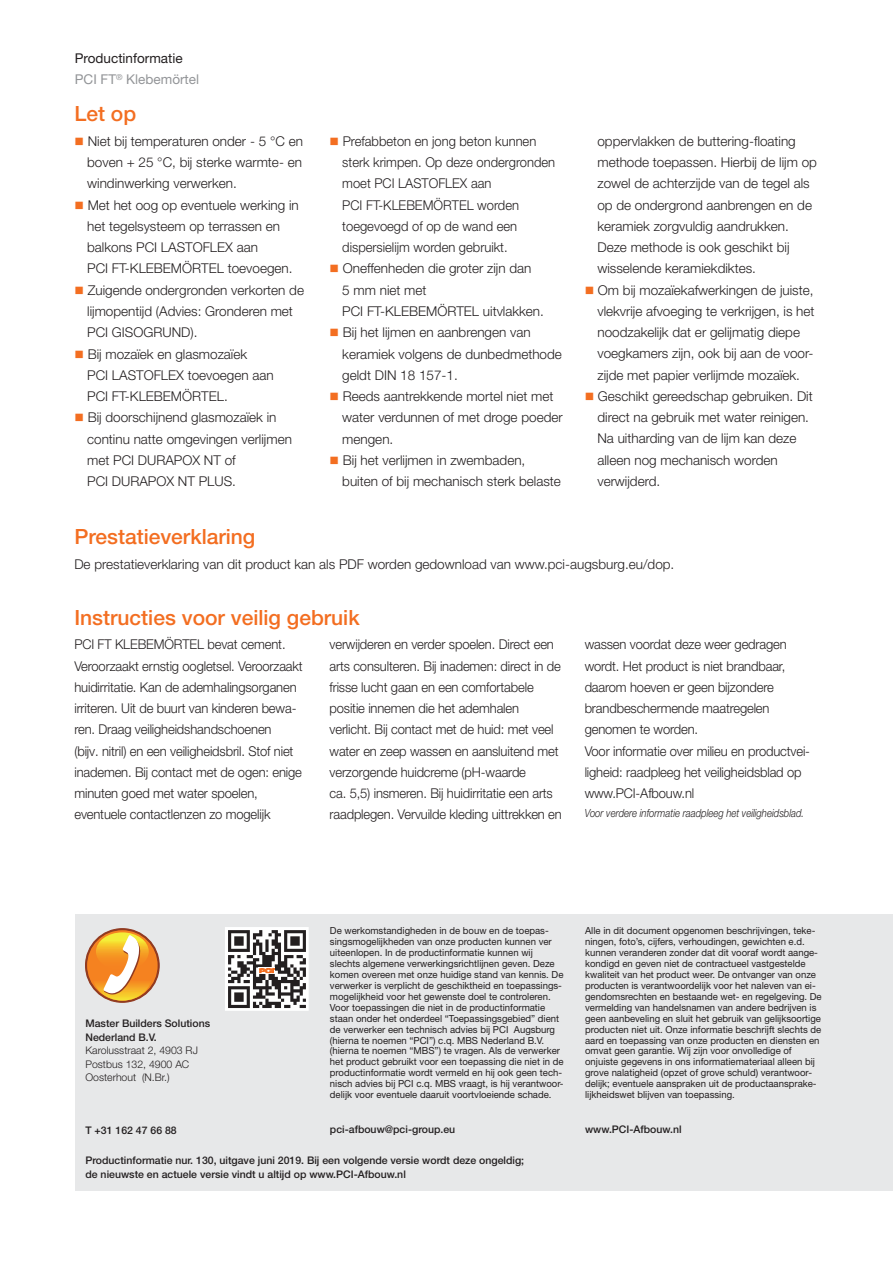
<style>
.page{position:relative;width:893px;height:1263px;background:#fff}
.page>*{position:absolute;margin:0;border:0;box-sizing:border-box;transform-origin:0 0}
.t1{font:500 21px "Helvetica Neue LT Pro";color:#f36e21}
.t2{font:300 13.5px/21.3px "Helvetica Neue LT Pro";color:#231f20}
.t3{font:300 13.5px/21.3px "Helvetica Neue LT Pro";color:#231f20;scale:.96 1}
.t4{font:13.5px/21.3px "Helvetica Neue LT Pro";color:#231f20}
.t5{font:italic 300 11.25px "Helvetica Neue LT Pro";color:#231f20;scale:.85 1}
.t6{font:500 10.5px/13.5px "Helvetica Neue LT Pro";color:#231f20}
.t7{font:300 10.5px/13.5px "Helvetica Neue LT Pro";color:#231f20}
.t8{font:9.75px/10.9px "Helvetica Neue LT Pro";color:#231f20}
.s1{color:#939598}
.s2{color:#f36e21}
</style>
<div class="page">
<div style="left:75px;top:914px;width:818px;height:277px;background:#e7e8e9"></div>
<svg style="left:86px;top:928px;width:73px;height:74px"></svg>
<svg style="left:225px;top:927px;width:84px;height:84px;background:#999696"></svg>
<h2 class="t4" style="left:75px;top:49px;width:126px">Productinformatie<br><span class="s1">PCI FT</span><sup>®</sup> <span class="s1">Klebemörtel</span></h2>
<h1 class="t1" style="left:74px;top:106px;width:63px">Let op</h1>
<h2 class="t2" style="left:87px;top:132px;width:217px;text-align:justify;text-indent:-13px"><span class="s2">■</span> Niet bij temperaturen onder - 5 °C en boven + 25 °C, bij sterke warmte- en windinwerking verwerken.</h2>
<h2 class="t2" style="left:87px;top:195px;width:213px;text-indent:-13px"><span class="s2">■</span> Met het oog op eventuele werking in het tegelsysteem op terrassen en balkons PCI LASTOFLEX aan<br>PCI FT-KLEBEMÖRTEL toevoegen.</h2>
<h2 class="t2" style="left:87px;top:281px;width:218px;text-indent:-13px"><span class="s2">■</span> Zuigende ondergronden verkorten de lijmopentijd (Advies: Gronderen met<br>PCI GISOGRUND).</h2>
<h2 class="t2" style="left:87px;top:344px;width:188px;text-indent:-13px"><span class="s2">■</span> Bij mozaïek en glasmozaïek<br>PCI LASTOFLEX toevoegen aan<br>PCI FT-KLEBEMÖRTEL.</h2>
<h2 class="t2" style="left:87px;top:408px;width:206px;text-indent:-13px"><span class="s2">■</span> Bij doorschijnend glasmozaïek in continu natte omgevingen verlijmen met PCI DURAPOX NT of<br>PCI DURAPOX NT PLUS.</h2>
<h1 class="t1" style="left:74px;top:529px;width:182px">Prestatieverklaring</h1>
<h2 class="t3" style="left:342px;top:132px;width:223px;text-indent:-13px"><span class="s2">■</span> Prefabbeton en jong beton kunnen sterk krimpen. Op deze ondergronden moet PCI LASTOFLEX aan<br>PCI FT-KLEBEMÖRTEL worden toegevoegd of op de wand een dispersielijm worden gebruikt.</h2>
<h2 class="t2" style="left:342px;top:259px;width:203px;text-indent:-13px"><span class="s2">■</span> Oneffenheden die groter zijn dan<br>5 mm niet met<br>PCI FT-KLEBEMÖRTEL uitvlakken.</h2>
<h2 class="t2" style="left:342px;top:323px;width:221px;text-indent:-13px"><span class="s2">■</span> Bij het lijmen en aanbrengen van keramiek volgens de dunbedmethode geldt DIN 18 157-1.</h2>
<h2 class="t2" style="left:342px;top:387px;width:222px;text-indent:-13px"><span class="s2">■</span> Reeds aantrekkende mortel niet met water verdunnen of met droge poeder mengen.</h2>
<h2 class="t2" style="left:342px;top:451px;width:220px;text-indent:-13px"><span class="s2">■</span> Bij het verlijmen in zwembaden, buiten of bij mechanisch sterk belaste</h2>
<p class="t2" style="left:597px;top:132px;width:221px">oppervlakken de buttering-floating methode toepassen. Hierbij de lijm op zowel de achterzijde van de tegel als op de ondergrond aanbrengen en de keramiek zorgvuldig aandrukken.<br>Deze methode is ook geschikt bij wisselende keramiekdiktes.</p>
<h2 class="t2" style="left:597px;top:280px;width:219px;text-indent:-13px"><span class="s2">■</span> Om bij mozaïekafwerkingen de juiste, vlekvrije afvoeging te verkrijgen, is het noodzakelijk dat er gelijmatig diepe voegkamers zijn, ook bij aan de voor&shy;zijde met papier verlijmde mozaïek.</h2>
<h2 class="t2" style="left:597px;top:387px;width:217px;text-indent:-13px"><span class="s2">■</span> Geschikt gereedschap gebruiken. Dit direct na gebruik met water reinigen.<br>Na uitharding van de lijm kan deze alleen nog mechanisch worden verwijderd.</h2>
<h2 class="t2" style="left:74px;top:555px;width:601px">De prestatieverklaring van dit product kan als PDF worden gedownload van www.pci-augsburg.eu/dop.</h2>
<h1 class="t1" style="left:74px;top:610px;width:287px">Instructies voor veilig gebruik</h1>
<p class="t3" style="left:74px;top:635px;width:239px">PCI FT KLEBEMÖRTEL bevat cement.<br>Veroorzaakt ernstig oogletsel. Veroorzaakt huidirritatie. Kan de ademhalingsorganen irriteren. Uit de buurt van kinderen bewa&shy;ren. Draag veiligheidshandschoenen<br>(bijv. nitril) en een veiligheidsbril. Stof niet inademen. Bij contact met de ogen: enige minuten goed met water spoelen, eventuele contactlenzen zo mogelijk</p>
<p class="t3" style="left:330px;top:635px;width:243px">verwijderen en verder spoelen. Direct een arts consulteren. Bij inademen: direct in de frisse lucht gaan en een comfortabele positie innemen die het ademhalen verlicht. Bij contact met de huid: met veel water en zeep wassen en aansluitend met verzorgende huidcreme (pH-waarde<br>ca. 5,5) insmeren. Bij huidirritatie een arts raadplegen. Vervuilde kleding uittrekken en</p>
<p class="t3" style="left:585px;top:635px;width:236px">wassen voordat deze weer gedragen wordt. Het product is niet brandbaar, daarom hoeven er geen bijzondere brandbeschermende maatregelen genomen te worden.<br>Voor informatie over milieu en productvei&shy;ligheid: raadpleeg het veiligheidsblad op www.PCI-Afbouw.nl</p>
<p class="t5" style="left:585px;top:808px;width:260px">Voor verdere informatie raadpleeg het veiligheidsblad.</p>
<p class="t6" style="left:85px;top:1018px;width:126px">Master Builders Solutions<br>Nederland B.V.</p>
<p class="t7" style="left:85px;top:1045px;width:114px">Karolusstraat 2, 4903 RJ<br>Postbus 132, 4900 AC<br>Oosterhout (N.Br.)</p>
<p class="t6" style="left:85px;top:1124px;width:93px">T +31 162 47 66 88</p>
<p class="t8" style="left:330px;top:926px;width:235px">De werkomstandigheden in de bouw en de toepas&shy;singsmogelijkheden van onze producten kunnen ver uiteenlopen. In de productinformatie kunnen wij slechts algemene verwerkingsrichtlijnen geven. Deze komen overeen met onze huidige stand van kennis. De verwerker is verplicht de geschiktheid en toepassings&shy;mogelijkheid voor het gewenste doel te controleren.<br>Voor toepassingen die niet in de productinformatie staan onder het onderdeel “Toepassingsgebied” dient de verwerker een technisch advies bij PCI Augsburg (hierna te noemen “PCI”) c.q. MBS Nederland B.V. (hierna te noemen “MBS”) te vragen. Als de verwerker het product gebruikt voor een toepassing die niet in de productinformatie wordt vermeld en hij ook geen tech&shy;nisch advies bij PCI c.q. MBS vraagt, is hij verantwoor&shy;delijk voor eventuele daaruit voortvloeiende schade.</p>
<p class="t8" style="left:585px;top:926px;width:238px">Alle in dit document opgenomen beschrijvingen, teke&shy;ningen, foto’s, cijfers, verhoudingen, gewichten e.d. kunnen veranderen zonder dat dit vooraf wordt aange&shy;kondigd en geven niet de contractueel vastgestelde kwaliteit van het product weer. De ontvanger van onze producten is verantwoordelijk voor het naleven van ei&shy;gendomsrechten en bestaande wet- en regelgeving. De vermelding van handelsnamen van andere bedrijven is geen aanbeveling en sluit het gebruik van gelijksoortige producten niet uit. Onze informatie beschrijft slechts de aard en toepassing van onze producten en diensten en omvat geen garantie. Wij zijn voor onvolledige of onjuiste gegevens in ons informatiemateriaal alleen bij grove nalatigheid (opzet of grove schuld) verantwoor&shy;delijk; eventuele aanspraken uit de productaansprake&shy;lijkheidswet blijven van toepassing.</p>
<p class="t6" style="left:330px;top:1123px;width:127px">pci-afbouw@pci-group.eu</p>
<p class="t6" style="left:585px;top:1123px;width:98px">www.PCI-Afbouw.nl</p>
<p class="t6" style="left:85px;top:1155px;width:440px">Productinformatie nur. 130, uitgave juni 2019. Bij een volgende versie wordt deze ongeldig; de nieuwste en actuele versie vindt u altijd op www.PCI-Afbouw.nl</p>
</div>
